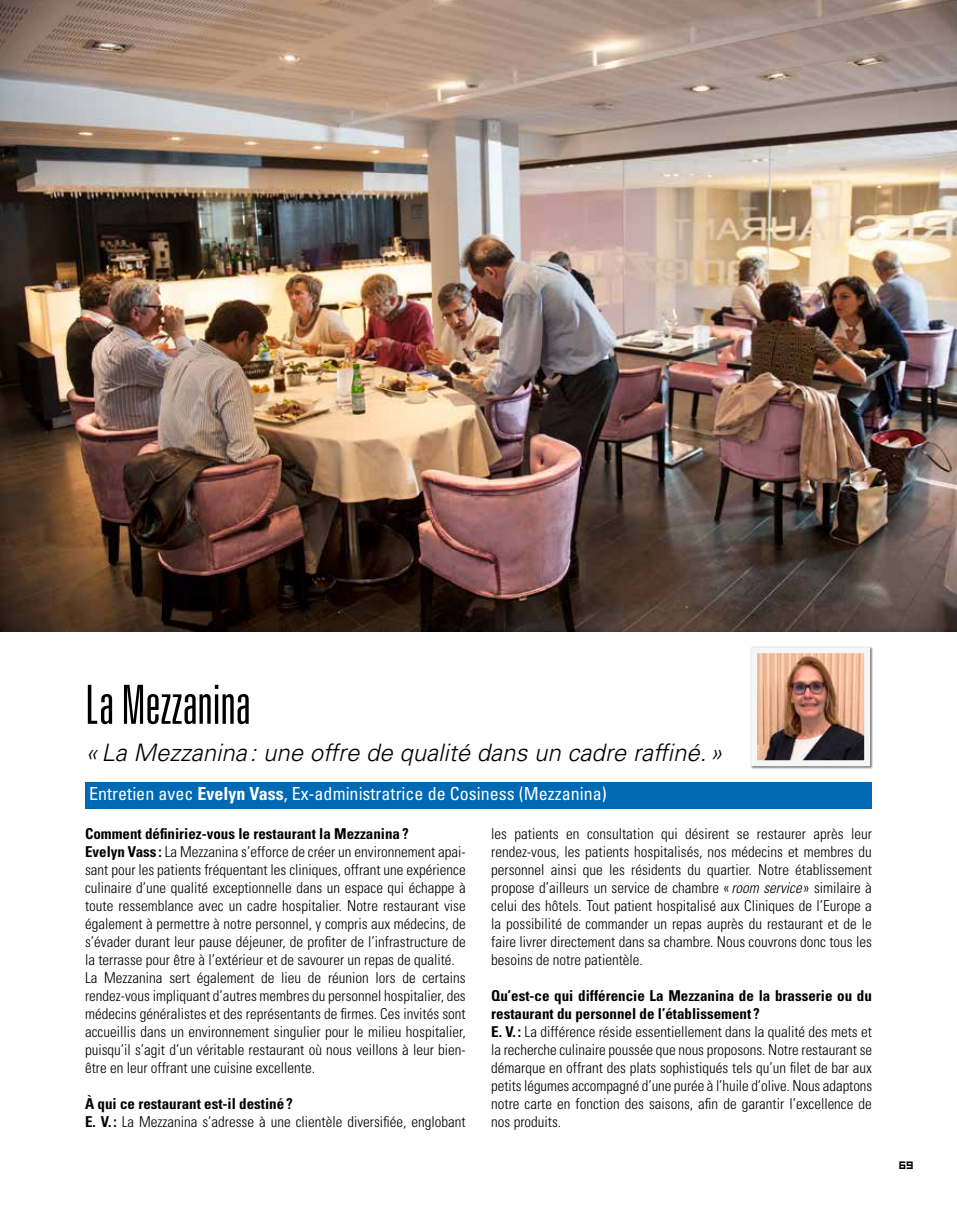
<style>
.page{position:relative;width:957px;height:1212px;background:#fff}
.page>*{position:absolute;margin:0;border:0;box-sizing:border-box;transform-origin:0 0}
.t1{font:300 ultra-condensed 54px "Univers LT Std";color:#000}
.t2{font:italic 300 24px "Univers LT Std";color:#000}
.t3{font:condensed 18px "Univers LT Std";color:#fff}
.t4{font:300 condensed 15px/18px "Univers LT Std";color:#000}
.t5{font:12px "Hooge 0555";color:#000}
.s1{font-weight:700}
.s2{font-style:italic}
</style>
<div class="page">
<img style="left:0;top:0;width:957px;height:631px">
<div style="left:85px;top:782px;width:787px;height:27px;background:#0069b4"></div>
<div style="left:750px;top:646px;width:123px;height:123px;background:#000;opacity:.6"></div>
<img style="left:758px;top:654px;width:105px;height:105px">
<div style="left:751px;top:647px;width:119px;height:119px;border:6px solid #f6f6f6"></div>
<h1 class="t1" style="left:85px;top:676px;width:167px">La Mezzanina</h1>
<h2 class="t2" style="left:85px;top:738px;width:639px">«La Mezzanina : une offre de qualité dans un cadre raffiné.»</h2>
<p class="t3" style="left:89px;top:782px;width:519px">Entretien avec <span class="s1">Evelyn Vass</span>, Ex-administratrice de Cosiness (Mezzanina)</p>
<p class="t4" style="left:85px;top:824px;width:382px"><span class="s1">Comment définiriez-vous le restaurant la Mezzanina?<br>Evelyn Vass :</span> La Mezzanina s’efforce de créer un environnement apai&shy;sant pour les patients fréquentant les cliniques, offrant une expérience culinaire d’une qualité exceptionnelle dans un espace qui échappe à toute ressemblance avec un cadre hospitalier. Notre restaurant vise également à permettre à notre personnel, y compris aux médecins, de s’évader durant leur pause déjeuner, de profiter de l’infrastructure de la terrasse pour être à l’extérieur et de savourer un repas de qualité.<br>La Mezzanina sert également de lieu de réunion lors de certains rendez-vous impliquant d’autres membres du personnel hospitalier, des médecins généralistes et des représentants de firmes. Ces invités sont accueillis dans un environnement singulier pour le milieu hospitalier, puisqu’il s’agit d’un véritable restaurant où nous veillons à leur bien&shy;être en leur offrant une cuisine excellente.</p>
<p class="t4" style="left:85px;top:1094px;width:382px"><span class="s1">À qui ce restaurant est-il destiné?<br>E. V. :</span> La Mezzanina s’adresse à une clientèle diversifiée, englobant</p>
<p class="t4" style="left:491px;top:824px;width:382px;text-align:justify">les patients en consultation qui désirent se restaurer après leur rendez-vous, les patients hospitalisés, nos médecins et membres du personnel ainsi que les résidents du quartier. Notre établissement propose d’ailleurs un service de chambre «<span class="s2">room service</span> » similaire à celui des hôtels. Tout patient hospitalisé aux Cliniques de l’Europe a la possibilité de commander un repas auprès du restaurant et de le faire livrer directement dans sa chambre. Nous couvrons donc tous les besoins de notre patientèle.</p>
<p class="t4" style="left:491px;top:986px;width:382px"><span class="s1">Qu’est-ce qui différencie La Mezzanina de la brasserie ou du restaurant du personnel de l’établissement ?<br>E. V. :</span> La différence réside essentiellement dans la qualité des mets et la recherche culinaire poussée que nous proposons. Notre restaurant se démarque en offrant des plats sophistiqués tels qu’un filet de bar aux petits légumes accompagné d’une purée à l’huile d’olive. Nous adaptons notre carte en fonction des saisons, afin de garantir l’excellence de nos produits.</p>
<p class="t5" style="left:899px;top:1157px;width:16px">69</p>
</div>
